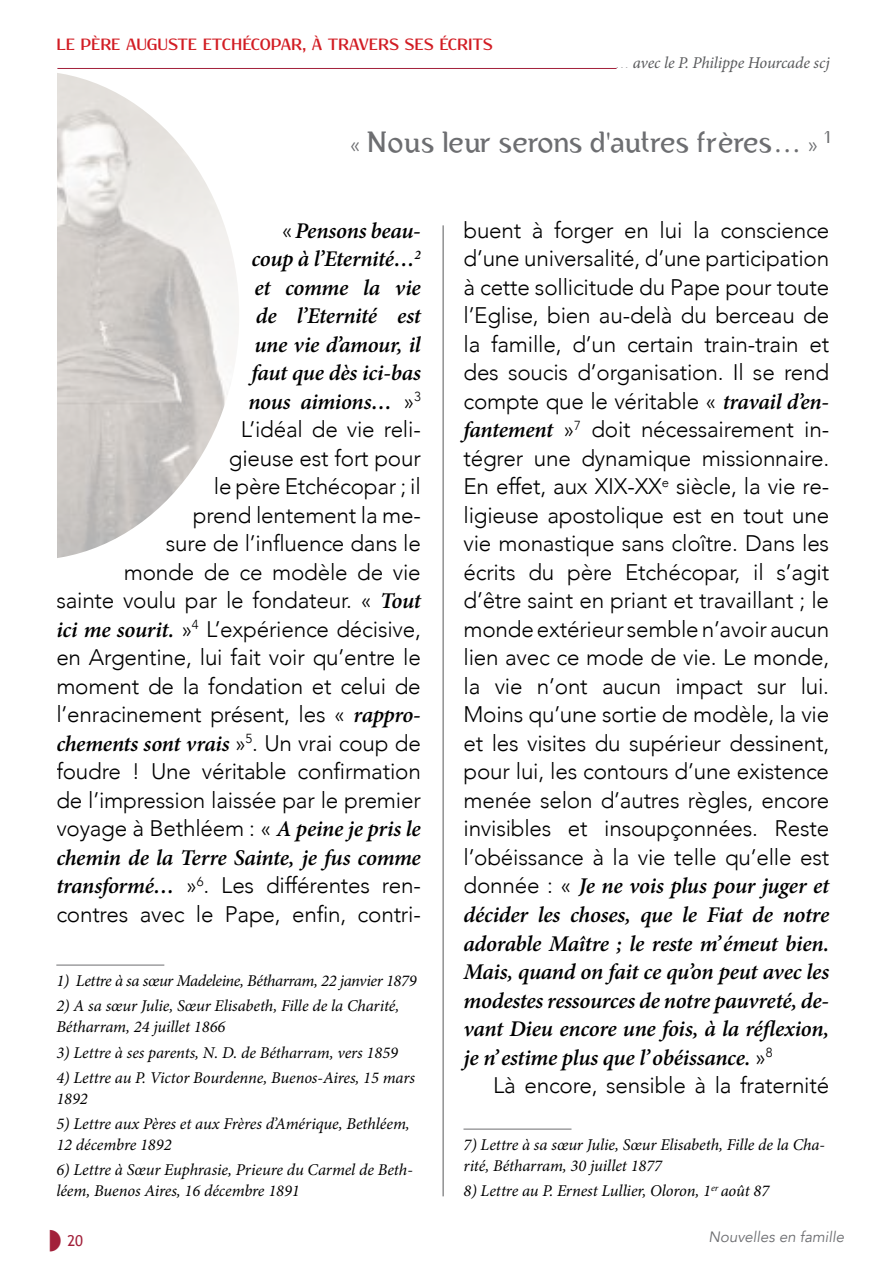
<style>
.page{position:relative;width:893px;height:1263px;background:#fff}
.page>*{position:absolute;margin:0;border:0;box-sizing:border-box;transform-origin:0 0}
.t1{font:28.5px "Bertolt Brecht";letter-spacing:.01em;color:#6d6e71}
.t2{font:300 22.5px/28.5px "Avenir";letter-spacing:-.01em;color:#000;text-align:justify}
.t3{font:italic 600 22.5px/28.5px "Minion Pro";letter-spacing:-.015em;color:#000;text-align:justify}
.t4{font:700 18px "Resagokr";letter-spacing:-.005em;color:#d21c23}
.t5{font:italic 16.5px/21px "Minion Pro";letter-spacing:-.005em;color:#000}
.t6{font:italic 16.5px "Minion Pro";letter-spacing:-.025em;color:#000}
.t7{font:italic 16.5px "Minion Pro";letter-spacing:-.01em;color:#58595b}
.t8{font:italic 15px "Avenir";color:#6d6e71}
.t9{font:15px "Trebuchet MS";color:#a2203a}
.s1{font-family:"North Wave";font-style:normal}
.s2{font-family:"Avenir";font-weight:300;font-size:22.5px}
.s3{font-family:"Goudy Old Style T"}
.s4{font-family:"Minion Pro"}
.s5{font-family:"Avenir";font-weight:300;font-style:normal}
.s6{font-family:"Minion Pro";font-weight:600;font-style:italic}
</style>
<div class="page">
<hr style="left:443px;top:225px;width:1px;height:971px;background:#58595b">
<hr style="left:57px;top:68px;width:560px;height:1px;background:#a2203a">
<hr style="left:463px;top:1129px;width:108px;height:1px;background:#6d6e71">
<hr style="left:56px;top:965px;width:108px;height:1px;background:#6d6e71">
<img style="left:57px;top:73px;width:182px;height:485px">
<p class="t4" style="left:56px;top:36px;width:438px">LE PÈRE AUGUSTE ETCHÉCOPAR, À TRAVERS SES ÉCRITS</p>
<p class="t7" style="left:616px;top:52px;width:216px"><span class="s1">...</span> avec le P. Philippe Hourcade scj</p>
<p class="t1" style="left:350px;top:126px;width:482px"><span class="s2">«</span> Nous leur serons d<span class="s3">'</span>autres frères<span class="s4">…</span> <span class="s2">»</span> <sup>1</sup></p>
<p class="t3" style="left:248px;top:216px;width:174px;text-align:right"><sup>1</sup><span class="s5">«</span>Pensons beau&shy;coup à l’Eternité…<sup>2 </sup>et comme la vie de l’Eternité est une vie d’amour, il faut que dès ici-bas nous aimions… <span class="s5">»</span><sup>3</sup></p>
<p class="t2" style="left:56px;top:415px;width:366px;text-align:right">L’idéal de vie reli-<br>gieuse est fort pour<br>le père Etchécopar ; il<br>prend lentement la me-<br>sure de l’influence dans le<br>monde de ce modèle de vie<br>sainte voulu par le fondateur. « <span class="s6">Tout ici me sourit.</span> »<sup>4</sup> L’expérience décisive, en Argentine, lui fait voir qu’entre le moment de la fondation et celui de l’enracinement présent, les « <span class="s6">rappro-</span></p>
<p class="t3" style="left:56px;top:729px;width:366px">chements sont vrais <span class="s5">»</span><sup>5</sup><span class="s5">. Un vrai coup de</span></p>
<p class="t2" style="left:56px;top:757px;width:366px">foudre ! Une véritable confirmation de l’impression laissée par le premier voyage à Bethléem : « <span class="s6">A peine je pris le</span></p>
<p class="t3" style="left:56px;top:843px;width:366px">chemin de la Terre Sainte, je fus comme</p>
<p class="t2" style="left:56px;top:871px;width:366px"><span class="s6">transformé…</span> »<sup>6</sup>. Les différentes ren&shy;contres avec le Pape, enfin, contri-</p>
<p class="t6" style="left:56px;top:969px;width:362px">1) Lettre à sa sœur Madeleine, Bétharram, 22 janvier 1879</p>
<p class="t5" style="left:56px;top:995px;width:345px">2) A sa sœur Julie, Sœur Elisabeth, Fille de la Charité,<br>Bétharram, 24 juillet 1866</p>
<p class="t5" style="left:56px;top:1042px;width:343px">3) Lettre à ses parents, N. D. de Bétharram, vers 1859</p>
<p class="t5" style="left:56px;top:1067px;width:360px">4) Lettre au P. Victor Bourdenne, Buenos-Aires, 15 mars<br>1892</p>
<p class="t5" style="left:56px;top:1113px;width:355px">5) Lettre aux Pères et aux Frères d’Amérique, Bethléem,<br>12 décembre 1892</p>
<p class="t5" style="left:56px;top:1159px;width:358px">6) Lettre à Sœur Euphrasie, Prieure du Carmel de Beth&shy;léem, Buenos Aires, 16 décembre 1891</p>
<p class="t2" style="left:463px;top:216px;width:367px">buent à forger en lui la conscience d’une universalité, d’une participation à cette sollicitude du Pape pour toute l’Eglise, bien au-delà du berceau de la famille, d’un certain train-train et des soucis d’organisation. Il se rend compte que le véritable « <span class="s6">travail d’en&shy;fantement</span> »<sup>7</sup> doit nécessairement in&shy;tégrer une dynamique missionnaire.<br>En effet, aux XIX-XX<sup>e</sup> siècle, la vie re&shy;ligieuse apostolique est en tout une vie monastique sans cloître. Dans les écrits du père Etchécopar, il s’agit d’être saint en priant et travaillant ; le monde extérieur semble n’avoir aucun lien avec ce mode de vie. Le monde, la vie n’ont aucun impact sur lui.<br>Moins qu’une sortie de modèle, la vie et les visites du supérieur dessinent, pour lui, les contours d’une existence menée selon d’autres règles, encore invisibles et insoupçonnées. Reste l’obéissance à la vie telle qu’elle est</p>
<p class="t3" style="left:463px;top:872px;width:367px"><span class="s5">donnée : «</span> Je ne vois plus pour juger et décider les choses, que le Fiat de notre adorable Maître ; le reste m’ émeut bien.<br>Mais, quand on fait ce qu’on peut avec les modestes ressources de notre pauvreté, de&shy;vant Dieu encore une fois, à la réflexion, je n’ estime plus que l’obéissance. <span class="s5">»</span><sup>8</sup></p>
<p class="t2" style="left:493px;top:1071px;width:337px">Là encore, sensible à la fraternité</p>
<p class="t5" style="left:463px;top:1134px;width:363px">7) Lettre à sa sœur Julie, Sœur Elisabeth, Fille de la Cha&shy;rité, Bétharram, 30 juillet 1877</p>
<p class="t5" style="left:463px;top:1180px;width:307px">8) Lettre au P. Ernest Lullier, Oloron, 1<sup>er</sup> août 87</p>
<p class="t9" style="left:67px;top:1232px;width:17px">20</p>
<p class="t8" style="left:708px;top:1228px;width:137px">Nouvelles en famille</p>
</div>
